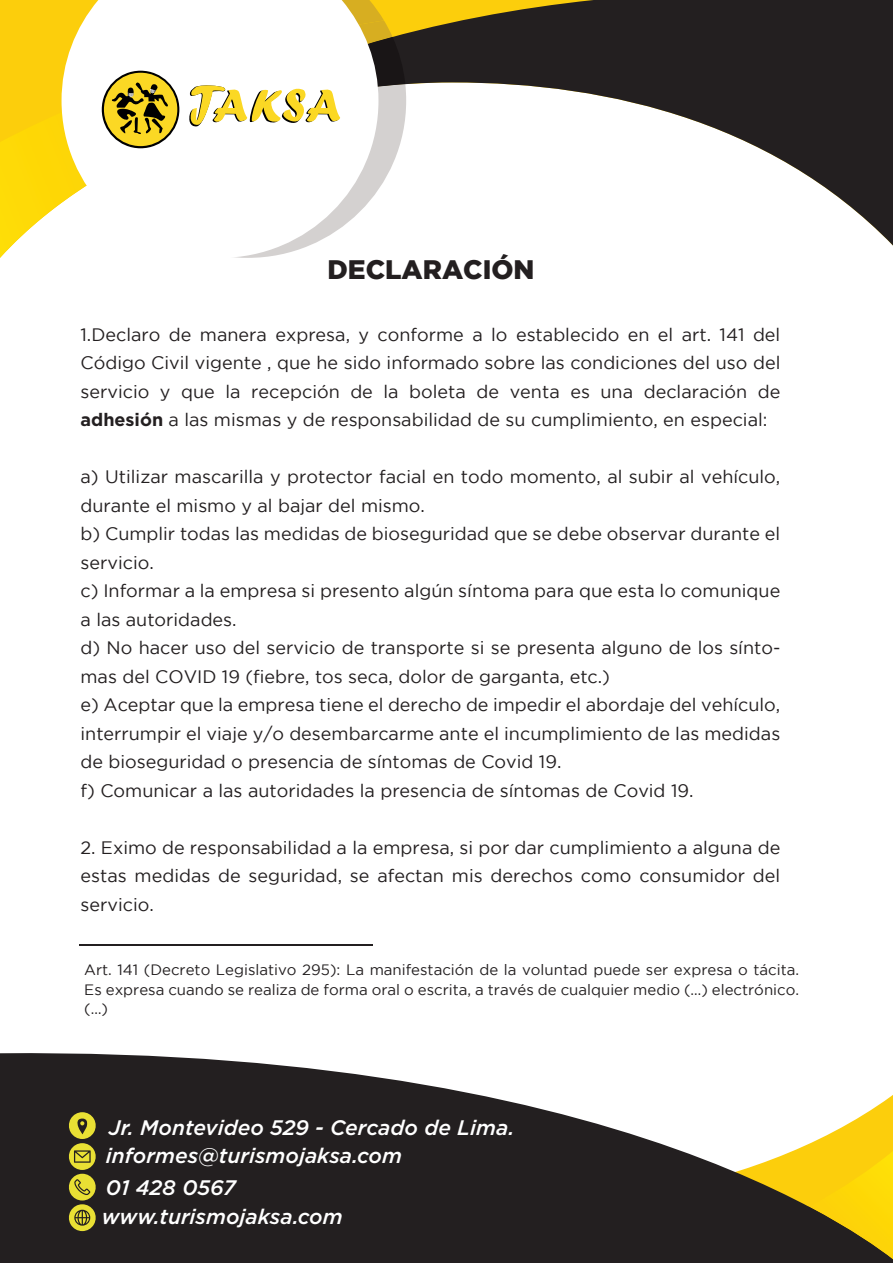
<style>
.page{position:relative;width:893px;height:1263px;background:#fff}
.page>*{position:absolute;margin:0;border:0;box-sizing:border-box;transform-origin:0 0}
.t1{font:900 26.7px "Gotham";color:#231f20}
.t2{font:italic 500 21px/27.6px "Gotham";color:#fff}
.t3{font:18px/28.5px "Gotham";color:#231f20;text-align:justify}
.t4{font:15px/19.5px "Gotham";color:#231f20;text-align:justify}
.s1{font-weight:700}
</style>
<div class="page">
<svg style="left:0;top:1053px;width:893px;height:210px;fill:#231f20"></svg>
<img style="left:809px;top:1151px;width:84px;height:55px">
<img style="left:771px;top:1206px;width:122px;height:57px">
<img style="left:0;top:0;width:62px;height:258px">
<svg style="left:405px;top:0;width:488px;height:246px"></svg>
<svg style="left:378px;top:84px;width:28px;height:162px"></svg>
<svg style="left:62px;top:0;width:316px;height:258px"></svg>
<svg style="left:89px;top:0;width:316px;height:167px"></svg>
<svg style="left:68px;top:1112px;width:28px;height:119px;background:#938c2b"></svg>
<hr style="left:79px;top:944px;width:293px;height:2px;background:#231f20">
<h1 class="t1" style="left:327px;top:254px;width:209px">DECLARACIÓN</h1>
<p class="t3" style="left:81px;top:320px;width:701px">1.Declaro de manera expresa, y conforme a lo establecido en el art. 141 del Código Civil vigente , que he sido informado sobre las condiciones del uso del servicio y que la recepción de la boleta de venta es una declaración de <span class="s1">adhesión</span> a las mismas y de responsabilidad de su cumplimiento, en especial:</p>
<p class="t3" style="left:81px;top:462px;width:701px;text-align:left">a) Utilizar mascarilla y protector facial en todo momento, al subir al vehículo, durante el mismo y al bajar del mismo.<br>b) Cumplir todas las medidas de bioseguridad que se debe observar durante el servicio.<br>c) Informar a la empresa si presento algún síntoma para que esta lo comunique a las autoridades.<br>d) No hacer uso del servicio de transporte si se presenta alguno de los sínto&shy;mas del COVID 19 (fiebre, tos seca, dolor de garganta, etc.)<br>e) Aceptar que la empresa tiene el derecho de impedir el abordaje del vehículo, interrumpir el viaje y/o desembarcarme ante el incumplimiento de las medidas de bioseguridad o presencia de síntomas de Covid 19.<br>f) Comunicar a las autoridades la presencia de síntomas de Covid 19.</p>
<p class="t3" style="left:81px;top:833px;width:701px">2. Eximo de responsabilidad a la empresa, si por dar cumplimiento a alguna de estas medidas de seguridad, se afectan mis derechos como consumidor del servicio.</p>
<p class="t4" style="left:84px;top:960px;width:716px">Art. 141 (Decreto Legislativo 295): La manifestación de la voluntad puede ser expresa o tácita.<br>Es expresa cuando se realiza de forma oral o escrita, a través de cualquier medio (…) electrónico. (…)</p>
<p class="t2" style="left:106px;top:1113px;width:410px">Jr. Montevideo 529 - Cercado de Lima. informes@turismojaksa.com</p>
<p class="t2" style="left:102px;top:1173px;width:242px;line-height:29.2px">01 428 0567 www.turismojaksa.com</p>
</div>
